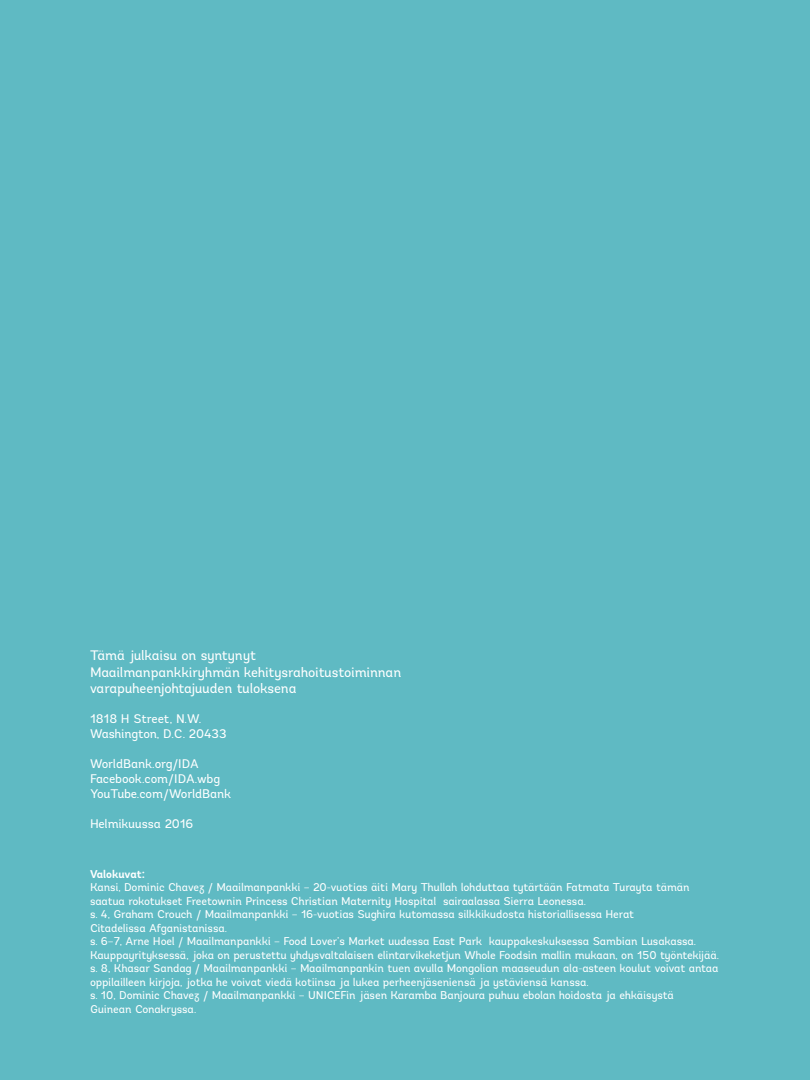
<style>
.page{position:relative;width:810px;height:1080px;background:#5fbac3}
.page>*{position:absolute;margin:0;border:0;box-sizing:border-box;transform-origin:0 0}
.t1{font:13.75px/16.5px "Andes";letter-spacing:-.005em;color:#fff}
.t2{font:12.5px/15px "Andes";letter-spacing:-.01em;color:#fff}
.t3{font:11.25px/13.5px "Andes";letter-spacing:-.005em;color:#fff}
.t4{font:700 11.25px "Andes";color:#fff}
</style>
<div class="page">
<p class="t1" style="left:90px;top:647px;width:313px">Tämä julkaisu on syntynyt<br>Maailmanpankkiryhmän kehitysrahoitustoiminnan varapuheenjohtajuuden tuloksena</p>
<p class="t2" style="left:90px;top:711px;width:138px">1818 H Street, N.W.<br>Washington, D.C. 20433</p>
<p class="t2" style="left:90px;top:756px;width:143px">WorldBank.org/IDA<br>Facebook.com/IDA.wbg<br>YouTube.com/WorldBank</p>
<p class="t2" style="left:90px;top:816px;width:104px">Helmikuussa 2016</p>
<p class="t4" style="left:90px;top:867px;width:57px">Valokuvat:</p>
<p class="t3" style="left:90px;top:880px;width:631px">Kansi, Dominic Chavez / Maailmanpankki – 20-vuotias äiti Mary Thullah lohduttaa tytärtään Fatmata Turayta tämän saatua rokotukset Freetownin Princess Christian Maternity Hospital sairaalassa Sierra Leonessa.<br>s. 4, Graham Crouch / Maailmanpankki – 16-vuotias Sughira kutomassa silkkikudosta historiallisessa Herat<br>Citadelissa Afganistanissa.<br>s. 6–7, Arne Hoel / Maailmanpankki – Food Lover’s Market uudessa East Park kauppakeskuksessa Sambian Lusakassa.<br>Kauppayrityksessä, joka on perustettu yhdysvaltalaisen elintarvikeketjun Whole Foodsin mallin mukaan, on 150 työntekijää. s. 8, Khasar Sandag / Maailmanpankki – Maailmanpankin tuen avulla Mongolian maaseudun ala-asteen koulut voivat antaa oppilailleen kirjoja, jotka he voivat viedä kotiinsa ja lukea perheenjäseniensä ja ystäviensä kanssa.<br>s. 10, Dominic Chavez / Maailmanpankki – UNICEFin jäsen Karamba Banjoura puhuu ebolan hoidosta ja ehkäisystä<br>Guinean Conakryssa.</p>
</div>
